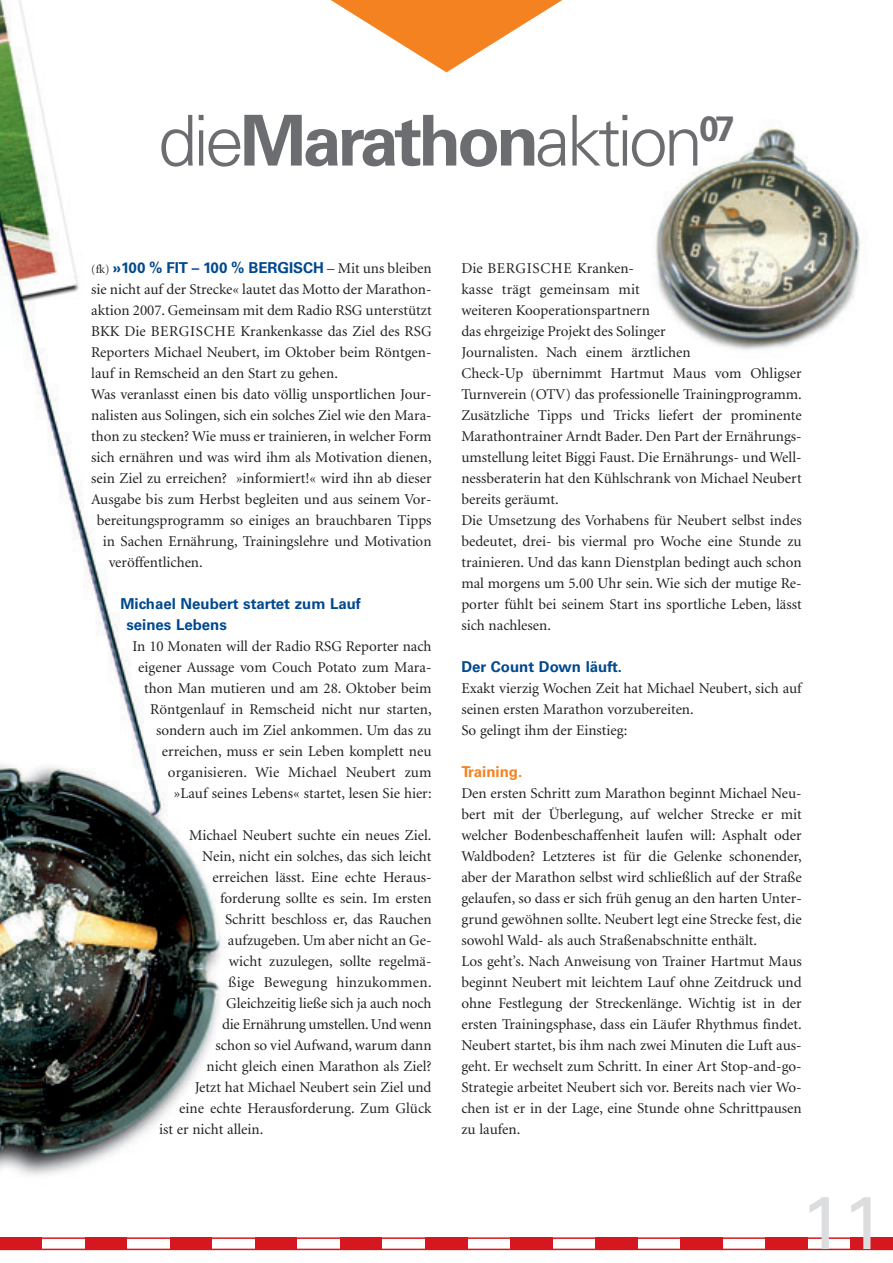
<style>
.page{position:relative;width:893px;height:1263px;background:#fff}
.page>*{position:absolute;margin:0;border:0;box-sizing:border-box;transform-origin:0 0}
.t1{font:75px "Univers";color:#dcdddf}
.t2{font:300 70.2px "Univers";letter-spacing:-.055em;color:#6c6d70}
.t3{font:15px/21px "Minion";color:#231f20}
.t4{font:700 15px/21px "Univers";color:#01498e}
.t5{font:15px "Minion";letter-spacing:.02em;color:#231f20}
.t6{font:700 15px "Univers";color:#f58220}
.s1{font-weight:700}
.s2{font-family:"Minion";font-weight:400;font-size:12px;color:#231f20}
.s3{font-family:"Minion";font-weight:400;color:#231f20}
</style>
<div class="page">
<img style="left:0;top:0;width:285px;height:1251px">
<img style="left:639px;top:120px;width:241px;height:238px;border-radius:50%">
<svg style="left:331px;top:0;width:231px;height:72px"></svg>
<svg style="left:0;top:1237px;width:892px;height:13px"></svg>
<h2 class="t2" style="left:158px;top:115px;width:578px">die<span class="s1">Marathon</span>aktion<sup>07</sup></h2>
<p class="t4" style="left:91px;top:259px;width:342px"><span class="s2">(fk)</span> »100 % FIT – 100 % BERGISCH <span class="s3">– Mit uns bleiben</span></p>
<p class="t3" style="left:91px;top:280px;width:342px">sie nicht auf der Strecke« lautet das Motto der Marathon-</p>
<p class="t3" style="left:91px;top:301px;width:342px">aktion 2007. Gemeinsam mit dem Radio RSG unterstützt</p>
<p class="t3" style="left:91px;top:322px;width:342px">BKK Die BERGISCHE Krankenkasse das Ziel des RSG</p>
<p class="t3" style="left:91px;top:343px;width:342px">Reporters Michael Neubert, im Oktober beim Röntgen-</p>
<p class="t3" style="left:91px;top:364px;width:248px">lauf in Remscheid an den Start zu gehen.</p>
<p class="t3" style="left:91px;top:385px;width:342px">Was veranlasst einen bis dato völlig unsportlichen Jour-</p>
<p class="t3" style="left:91px;top:406px;width:342px">nalisten aus Solingen, sich ein solches Ziel wie den Mara-</p>
<p class="t3" style="left:91px;top:427px;width:342px">thon zu stecken? Wie muss er trainieren, in welcher Form</p>
<p class="t3" style="left:91px;top:448px;width:342px">sich ernähren und was wird ihm als Motivation dienen,</p>
<p class="t3" style="left:91px;top:469px;width:342px">sein Ziel zu erreichen? »informiert!« wird ihn ab dieser</p>
<p class="t3" style="left:91px;top:490px;width:342px">Ausgabe bis zum Herbst begleiten und aus seinem Vor-</p>
<p class="t3" style="left:97px;top:511px;width:336px">bereitungsprogramm so einiges an brauchbaren Tipps</p>
<p class="t3" style="left:103px;top:532px;width:330px">in Sachen Ernährung, Trainingslehre und Motivation</p>
<p class="t3" style="left:109px;top:553px;width:95px">veröffentlichen.</p>
<p class="t4" style="left:126px;top:595px;width:236px;text-indent:-6px">Michael Neubert startet zum Lauf seines Lebens</p>
<p class="t3" style="left:132px;top:637px;width:301px;text-align:right">In 10 Monaten will der Radio RSG Reporter nach eigener Aussage vom Couch Potato zum Mara&shy;thon Man mutieren und am 28. Oktober beim Röntgenlauf in Remscheid nicht nur starten, sondern auch im Ziel ankommen. Um das zu erreichen, muss er sein Leben komplett neu organisieren. Wie Michael Neubert zum »Lauf seines Lebens« startet, lesen Sie hier:</p>
<p class="t3" style="left:189px;top:826px;width:244px">Michael Neubert suchte ein neues Ziel.</p>
<p class="t3" style="left:202px;top:847px;width:231px">Nein, nicht ein solches, das sich leicht</p>
<p class="t3" style="left:212px;top:868px;width:221px">erreichen lässt. Eine echte Heraus-</p>
<p class="t3" style="left:220px;top:889px;width:213px">forderung sollte es sein. Im ersten</p>
<p class="t3" style="left:225px;top:910px;width:208px">Schritt beschloss er, das Rauchen</p>
<p class="t3" style="left:228px;top:931px;width:205px">aufzugeben. Um aber nicht an Ge-</p>
<p class="t3" style="left:229px;top:952px;width:204px">wicht zuzulegen, sollte regelmä-</p>
<p class="t5" style="left:228px;top:976px;width:205px">ßige Bewegung hinzukommen.</p>
<p class="t3" style="left:226px;top:994px;width:207px">Gleichzeitig ließe sich ja auch noch</p>
<p class="t3" style="left:222px;top:1015px;width:211px">die Ernährung umstellen. Und wenn</p>
<p class="t3" style="left:215px;top:1036px;width:217px">schon so viel Aufwand, warum dann</p>
<p class="t3" style="left:206px;top:1057px;width:226px">nicht gleich einen Marathon als Ziel?</p>
<p class="t3" style="left:195px;top:1078px;width:238px">Jetzt hat Michael Neubert sein Ziel und</p>
<p class="t3" style="left:179px;top:1099px;width:254px">eine echte Herausforderung. Zum Glück</p>
<p class="t3" style="left:159px;top:1120px;width:106px">ist er nicht allein.</p>
<p class="t3" style="left:461px;top:259px;width:342px">Die BERGISCHE Kranken-<br>kasse trägt gemeinsam mit<br>weiteren Kooperationspartnern<br>das ehrgeizige Projekt des Solinger<br>Journalisten. Nach einem ärztlichen<br>Check-Up übernimmt Hartmut Maus vom Ohligser Turnverein (OTV) das professionelle Trainingprogramm.<br>Zusätzliche Tipps und Tricks liefert der prominente Marathontrainer Arndt Bader. Den Part der Ernährungs&shy;umstellung leitet Biggi Faust. Die Ernährungs- und Well&shy;nessberaterin hat den Kühlschrank von Michael Neubert bereits geräumt.<br>Die Umsetzung des Vorhabens für Neubert selbst indes bedeutet, drei- bis viermal pro Woche eine Stunde zu trainieren. Und das kann Dienstplan bedingt auch schon mal morgens um 5.00 Uhr sein. Wie sich der mutige Re&shy;porter fühlt bei seinem Start ins sportliche Leben, lässt sich nachlesen.</p>
<p class="t4" style="left:461px;top:658px;width:162px">Der Count Down läuft.</p>
<p class="t3" style="left:461px;top:679px;width:342px">Exakt vierzig Wochen Zeit hat Michael Neubert, sich auf seinen ersten Marathon vorzubereiten.<br>So gelingt ihm der Einstieg:</p>
<p class="t6" style="left:461px;top:766px;width:62px">Training.</p>
<p class="t3" style="left:461px;top:784px;width:342px">Den ersten Schritt zum Marathon beginnt Michael Neu&shy;bert mit der Überlegung, auf welcher Strecke er mit welcher Bodenbeschaffenheit laufen will: Asphalt oder Waldboden? Letzteres ist für die Gelenke schonender, aber der Marathon selbst wird schließlich auf der Straße gelaufen, so dass er sich früh genug an den harten Unter&shy;grund gewöhnen sollte. Neubert legt eine Strecke fest, die sowohl Wald- als auch Straßenabschnitte enthält.<br>Los geht’s. Nach Anweisung von Trainer Hartmut Maus beginnt Neubert mit leichtem Lauf ohne Zeitdruck und ohne Festlegung der Streckenlänge. Wichtig ist in der ersten Trainingsphase, dass ein Läufer Rhythmus findet.<br>Neubert startet, bis ihm nach zwei Minuten die Luft aus&shy;geht. Er wechselt zum Schritt. In einer Art Stop-and-go-Strategie arbeitet Neubert sich vor. Bereits nach vier Wo&shy;chen ist er in der Lage, eine Stunde ohne Schrittpausen zu laufen.</p>
<h1 class="t1" style="left:801px;top:1195px;width:85px">11</h1>
</div>
